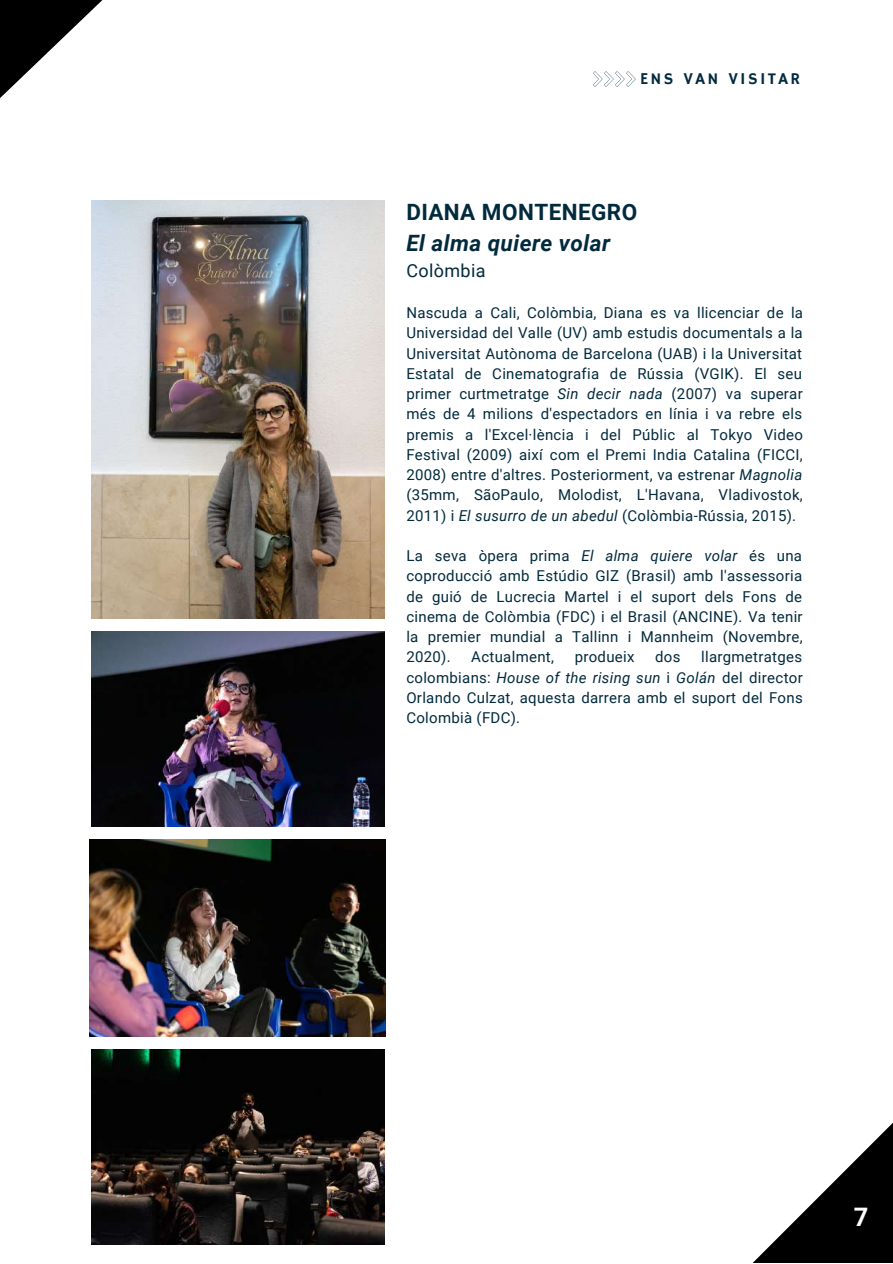
<style>
.page{position:relative;width:893px;height:1264px;background:#fff}
.page>*{position:absolute;margin:0;border:0;box-sizing:border-box;transform-origin:0 0}
.t1{font:700 25.5px "Roboto";color:#fff}
.t2{font:italic 700 22.5px "Roboto";letter-spacing:.02em;color:#022a3d}
.t3{font:700 22.5px "Roboto";letter-spacing:.02em;color:#022a3d}
.t4{font:18px "Roboto";letter-spacing:.02em;color:#022a3d}
.t5{font:16.5px "Hammersmith One";letter-spacing:.14em;color:#022a3d}
.t6{font:15px/20.2px "Roboto";letter-spacing:.02em;color:#022a3d;text-align:justify}
.s1{font-style:italic}
</style>
<div class="page">
<svg style="left:753px;top:1123px;width:139px;height:139px"></svg>
<svg style="left:0;top:0;width:103px;height:98px"></svg>
<img style="left:91px;top:200px;width:294px;height:418px">
<img style="left:91px;top:631px;width:294px;height:195px">
<img style="left:89px;top:839px;width:296px;height:197px">
<img style="left:91px;top:1049px;width:294px;height:195px">
<svg style="left:593px;top:71px;width:42px;height:16px"></svg>
<p class="t5" style="left:640px;top:69px;width:161px">ENS VAN VISITAR</p>
<h2 class="t3" style="left:406px;top:199px;width:232px">DIANA MONTENEGRO</h2>
<h2 class="t2" style="left:406px;top:230px;width:205px">El alma quiere volar</h2>
<p class="t4" style="left:406px;top:260px;width:81px">Colòmbia</p>
<p class="t6" style="left:406px;top:303px;width:398px">Nascuda a Cali, Colòmbia, Diana es va llicenciar de la Universidad del Valle (UV) amb estudis documentals a la Universitat Autònoma de Barcelona (UAB) i la Universitat Estatal de Cinematografia de Rússia (VGIK). El seu primer curtmetratge <span class="s1">Sin decir nada</span> (2007) va superar més de 4 milions d'espectadors en línia i va rebre els premis a l'Excel·lència i del Públic al Tokyo Video Festival (2009) així com el Premi India Catalina (FICCI, 2008) entre d'altres. Posteriorment, va estrenar <span class="s1">Magnolia </span>(35mm, SãoPaulo, Molodist, L'Havana, Vladivostok, 2011) i <span class="s1">El susurro de un abedul</span> (Colòmbia-Rússia, 2015).</p>
<p class="t6" style="left:406px;top:546px;width:398px">La seva òpera prima <span class="s1">El alma quiere volar</span> és una coproducció amb Estúdio GIZ (Brasil) amb l'assessoria de guió de Lucrecia Martel i el suport dels Fons de cinema de Colòmbia (FDC) i el Brasil (ANCINE). Va tenir la premier mundial a Tallinn i Mannheim (Novembre, 2020).</p>
<p class="t6" style="left:406px;top:647px;width:398px;text-indent:295px">llargmetratges colombians: <span class="s1">House of the rising sun</span> i <span class="s1">Golán</span> del director Orlando Culzat, aquesta darrera amb el suport del Fons Colombià (FDC).</p>
<p class="t6" style="left:471px;top:647px;width:84px">Actualment,</p>
<p class="t6" style="left:574px;top:647px;width:61px">produeix</p>
<p class="t6" style="left:655px;top:647px;width:27px">dos</p>
<h1 class="t1" style="left:853px;top:1202px;width:16px">7</h1>
</div>
